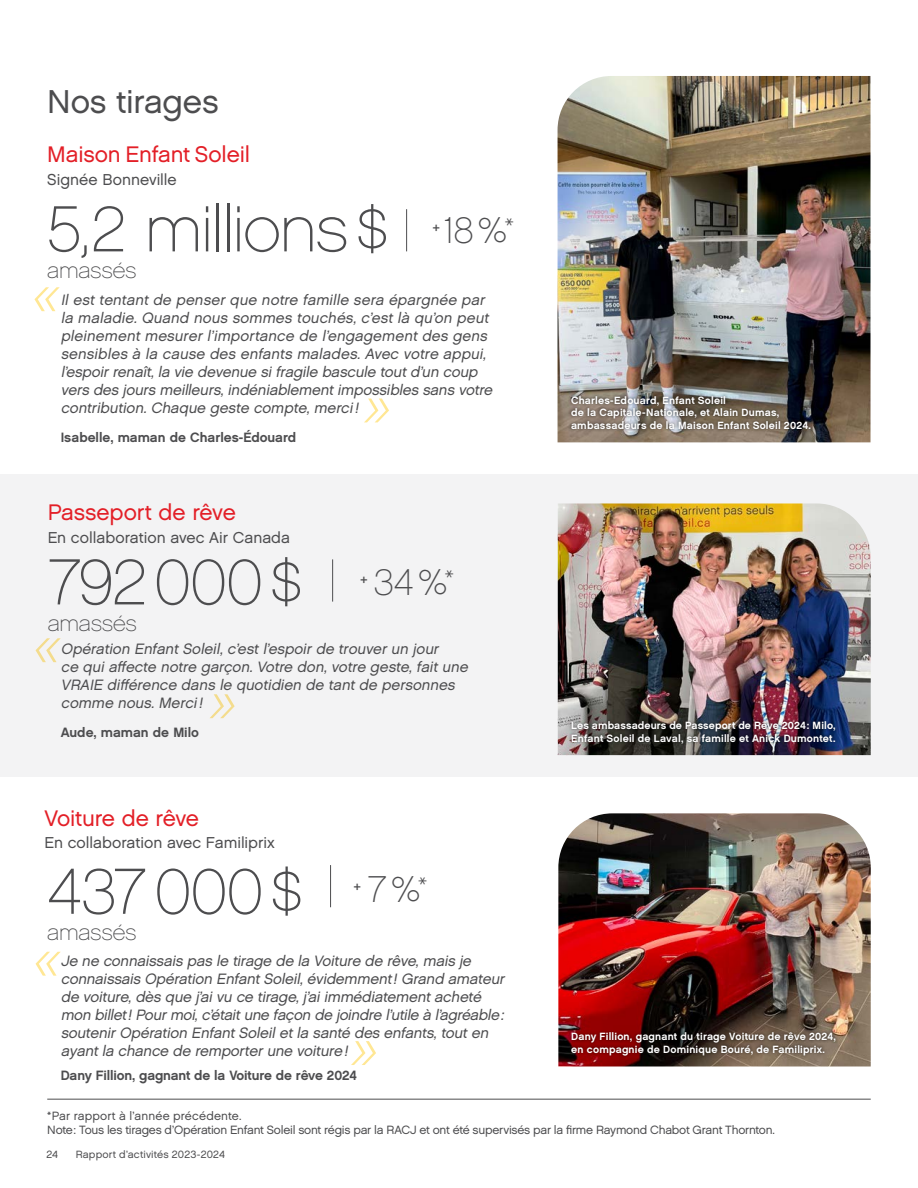
<style>
.page{position:relative;width:918px;height:1188px;background:#fff}
.page>*{position:absolute;margin:0;border:0;box-sizing:border-box;transform-origin:0 0}
.t1{font:64.95px "Chalet Paris Nineteen Sixty";letter-spacing:-.015em;color:#4d4d4f}
.t2{font:37.35px "Chalet Paris Nineteen Sixty";color:#4d4d4f}
.t3{font:33px "Chalet London Nineteen Sixty";letter-spacing:-.01em;color:#4d4d4f}
.t4{font:22.5px "Chalet London Nineteen Sixty";letter-spacing:-.01em;color:#e31f27}
.t5{font:22.2px "Chalet Paris Nineteen Sixty";letter-spacing:-.01em;color:#4d4d4f}
.t6{font:15.75px "Chalet London Nineteen Sixty";color:#4d4d4f}
.t7{font:italic 15px/18px "Chalet London Nineteen Sixty";letter-spacing:-.01em;color:#4d4d4f}
.t8{font:15px "Chalet London Nineteen Sixty";color:#4d4d4f}
.t9{font:13.5px "Chalet New York Nineteen Sixty";letter-spacing:-.005em;color:#4d4d4f}
.t10{font:12px/14.4px "Chalet London Nineteen Sixty";letter-spacing:-.02em;color:#4d4d4f}
.t11{font:10.5px/12.6px "Chalet New York Nineteen Sixty";letter-spacing:.015em;color:#fff}
.t12{font:10.5px "Chalet London Nineteen Sixty";letter-spacing:.015em;color:#4d4d4f}
</style>
<div class="page">
<div style="left:0;top:474px;width:918px;height:302px;background:#f3f3f4"></div>
<img style="left:558px;top:76px;width:313px;height:366px">
<img style="left:558px;top:813px;width:313px;height:253px">
<div style="left:568px;top:393px;width:245px;height:40px;background:#000;opacity:.6"></div>
<img style="left:558px;top:503px;width:313px;height:252px">
<div style="left:568px;top:718px;width:270px;height:28px;background:#000;opacity:.6"></div>
<div style="left:568px;top:1030px;width:270px;height:28px;background:#000;opacity:.6"></div>
<hr style="left:47px;top:1099px;width:824px;height:1px;background:#4d4d4f">
<hr style="left:406px;top:209px;width:1px;height:42px;background:#4d4d4f">
<hr style="left:332px;top:559px;width:1px;height:43px;background:#4d4d4f">
<hr style="left:330px;top:865px;width:1px;height:42px;background:#4d4d4f">
<svg style="left:364px;top:399px;width:25px;height:23px"></svg>
<svg style="left:210px;top:694px;width:25px;height:24px"></svg>
<svg style="left:351px;top:1041px;width:25px;height:24px"></svg>
<svg style="left:34px;top:287px;width:26px;height:24px"></svg>
<svg style="left:36px;top:638px;width:25px;height:24px"></svg>
<svg style="left:36px;top:952px;width:25px;height:24px"></svg>
<h3 class="t3" style="left:47px;top:82px;width:173px">Nos tirages</h3>
<h3 class="t4" style="left:47px;top:141px;width:204px">Maison Enfant Soleil</h3>
<p class="t6" style="left:47px;top:169px;width:131px">Signée Bonneville</p>
<h1 class="t1" style="left:47px;top:191px;width:342px">5,2 millions$</h1>
<h3 class="t5" style="left:47px;top:257px;width:91px">amassés</h3>
<p class="t8" style="left:432px;top:218px;width:9px">+</p>
<h2 class="t2" style="left:443px;top:208px;width:72px">18%<sup>*</sup></h2>
<p class="t7" style="left:61px;top:290px;width:436px">Il est tentant de penser que notre famille sera épargnée par la maladie. Quand nous sommes touchés, c’est là qu’on peut pleinement mesurer l’importance de l’engagement des gens sensibles à la cause des enfants malades. Avec votre appui, l’espoir renaît, la vie devenue si fragile bascule tout d’un coup vers des jours meilleurs, indéniablement impossibles sans votre contribution. Chaque geste compte, merci!</p>
<p class="t9" style="left:61px;top:429px;width:237px">Isabelle, maman de Charles-Édouard</p>
<h3 class="t4" style="left:48px;top:499px;width:190px">Passeport de rêve</h3>
<p class="t6" style="left:48px;top:528px;width:244px">En collaboration avec Air Canada</p>
<h1 class="t1" style="left:48px;top:544px;width:256px">792000$</h1>
<h3 class="t5" style="left:48px;top:610px;width:91px">amassés</h3>
<p class="t8" style="left:360px;top:570px;width:9px">+</p>
<h2 class="t2" style="left:374px;top:560px;width:81px">34%<sup>*</sup></h2>
<p class="t7" style="left:61px;top:639px;width:412px">Opération Enfant Soleil, c’est l’espoir de trouver un jour<br>ce qui affecte notre garçon. Votre don, votre geste, fait une VRAIE différence dans le quotidien de tant de personnes comme nous. Merci!</p>
<p class="t9" style="left:61px;top:724px;width:140px">Aude, maman de Milo</p>
<h3 class="t4" style="left:44px;top:804px;width:156px">Voiture de rêve</h3>
<p class="t6" style="left:44px;top:833px;width:232px">En collaboration avec Familiprix</p>
<h1 class="t1" style="left:47px;top:854px;width:257px">437000$</h1>
<h3 class="t5" style="left:47px;top:919px;width:91px">amassés</h3>
<p class="t8" style="left:354px;top:876px;width:9px">+</p>
<h2 class="t2" style="left:367px;top:867px;width:61px">7%<sup>*</sup></h2>
<p class="t7" style="left:61px;top:952px;width:448px">Je ne connaissais pas le tirage de la Voiture de rêve, mais je connaissais Opération Enfant Soleil, évidemment! Grand amateur de voiture, dès que j ’ai vu ce tirage, j ’ai immédiatement acheté mon billet!Pourmoi,c’étaitune façon de joindre l’utile à l’agréable: soutenir Opération Enfant Soleil et la santé des enfants, tout en ayant la chance de remporter une voiture!</p>
<p class="t9" style="left:61px;top:1067px;width:298px">Dany Fillion, gagnant de la Voiture de rêve 2024</p>
<p class="t11" style="left:571px;top:394px;width:241px">Charles-Edouard, Enfant Soleil<br>de la Capitale-Nationale, et Alain Dumas, ambassadeurs de la Maison Enfant Soleil 2024.</p>
<p class="t11" style="left:571px;top:719px;width:266px">Les ambassadeurs de Passeport de Rêve 2024: Milo,<br>Enfant Soleil de Laval, sa famille et Anick Dumontet.</p>
<p class="t11" style="left:571px;top:1030px;width:266px">Dany Fillion, gagnant du tirage Voiture de rêve 2024, en compagnie de Dominique Bouré, de Familiprix.</p>
<p class="t10" style="left:47px;top:1108px;width:729px">*Par rapport à l’année précédente.<br>Note: Tous les tirages d’Opération Enfant Soleil sont régis par la RACJ et ont été supervisés par la firme Raymond Chabot Grant Thornton.</p>
<p class="t12" style="left:46px;top:1148px;width:13px">24</p>
<p class="t12" style="left:76px;top:1148px;width:151px">Rapport d’activités 2023-2024</p>
</div>
